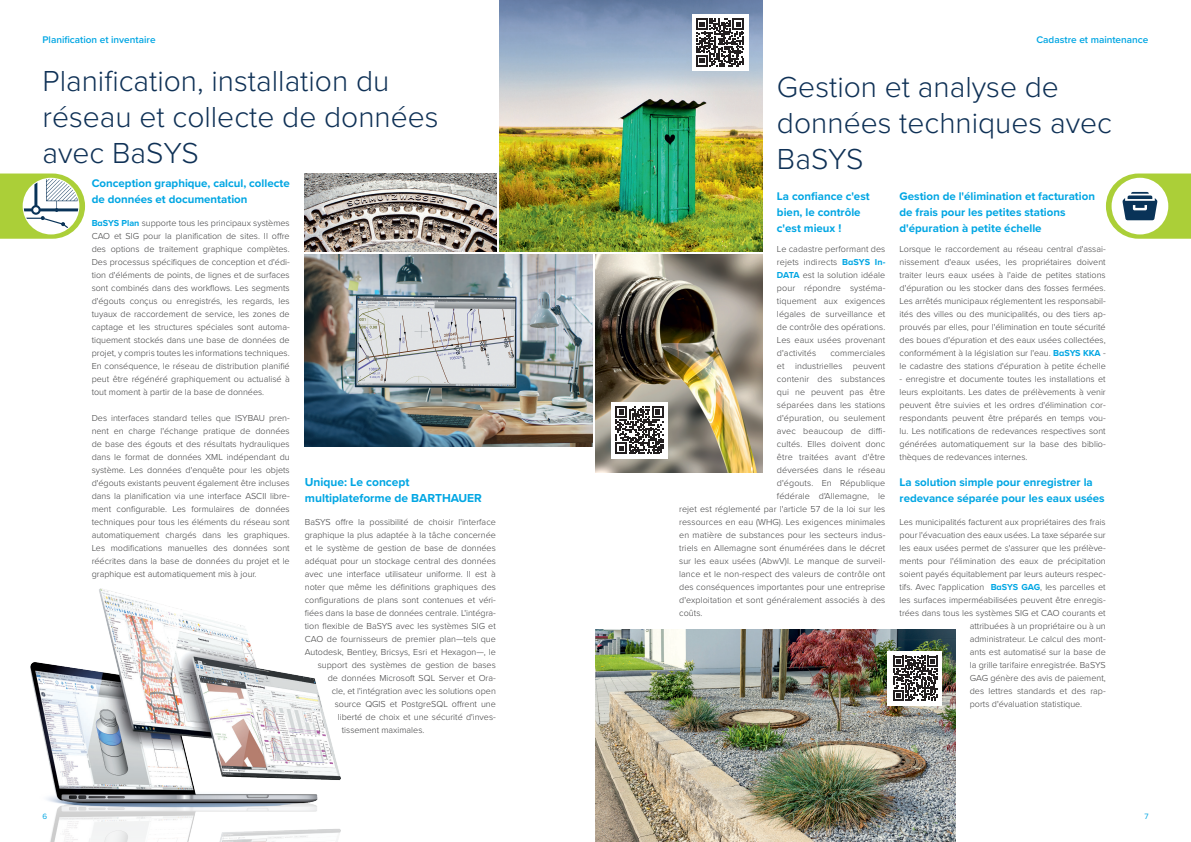
<style>
.page{position:relative;width:1191px;height:842px;background:#fff}
.page>*{position:absolute;margin:0;border:0;box-sizing:border-box;transform-origin:0 0}
.t1{font:300 30px/36px "Proxima Nova";color:#0f3156}
.t2{font:700 12px/16px "Proxima Nova";color:#00a6e3}
.t3{font:700 11.5px/16px "Proxima Nova";color:#00a6e3}
.t4{font:600 10px "Proxima Nova";color:#00a6e3}
.Text{font:300 9px/13px "Proxima Nova";color:#3e3e3f;text-align:justify}
.t5{font:8px "Proxima Nova";color:#00a6e3}
.s1{font-weight:700;color:#00a6e3}
</style>
<div class="page">
<img style="left:30px;top:589px;width:311px;height:253px">
<img style="left:595px;top:255px;width:168px;height:218px">
<img style="left:499px;top:0;width:264px;height:252px">
<img style="left:595px;top:630px;width:360px;height:212px">
<img style="left:305px;top:255px;width:287px;height:192px">
<img style="left:305px;top:174px;width:191px;height:78px">
<div style="left:887px;top:651px;width:55px;height:55px;background:#fff"></div>
<svg style="left:893px;top:656px;width:44px;height:45px"></svg>
<div style="left:611px;top:402px;width:57px;height:57px;background:#fff"></div>
<svg style="left:615px;top:406px;width:48px;height:48px"></svg>
<div style="left:692px;top:14px;width:56px;height:57px;background:#fff"></div>
<svg style="left:696px;top:19px;width:48px;height:47px"></svg>
<svg style="left:0;top:173px;width:85px;height:66px"></svg>
<svg style="left:1106px;top:173px;width:85px;height:66px"></svg>
<p class="t4" style="left:43px;top:32px;width:114px">Planification et inventaire</p>
<p class="t4" style="left:1036px;top:32px;width:113px">Cadastre et maintenance</p>
<p class="t1" style="left:43px;top:61px;width:397px">Planification, installation du réseau et collecte de données avec BaSYS</p>
<p class="t3" style="left:92px;top:175px;width:199px">Conception graphique, calcul, collecte de données et documentation</p>
<p class="Text" style="left:92px;top:216px;width:200px"><span class="s1">BaSYS Plan</span> supporte tous les principaux systèmes CAO et SIG pour la planification de sites. Il offre des options de traitement graphique complètes.<br>Des processus spécifiques de conception et d'édi&shy;tion d'éléments de points, de lignes et de surfaces sont combinés dans des workflows. Les segments d'égouts conçus ou enregistrés, les regards, les tuyaux de raccordement de service, les zones de captage et les structures spéciales sont automa&shy;tiquement stockés dans une base de données de projet, y compris toutes les informations techniques.<br>En conséquence, le réseau de distribution planifié peut être régénéré graphiquement ou actualisé à tout moment à partir de la base de données.</p>
<p class="Text" style="left:92px;top:411px;width:200px">Des interfaces standard telles que ISYBAU pren&shy;nent en charge l'échange pratique de données de base des égouts et des résultats hydrauliques dans le format de données XML indépendant du système. Les données d'enquête pour les objets d'égouts existants peuvent également être incluses dans la planification via une interface ASCII libre&shy;ment configurable. Les formulaires de données techniques pour tous les éléments du réseau sont automatiquement chargés dans les graphiques.<br>Les modifications manuelles des données sont réécrites dans la base de données du projet et le graphique est automatiquement mis à jour.</p>
<p class="t2" style="left:305px;top:473px;width:179px">Unique: Le concept multiplateforme de BARTHAUER</p>
<p class="Text" style="left:305px;top:515px;width:192px">BaSYS offre la possibilité de choisir l'interface</p>
<p class="Text" style="left:305px;top:528px;width:193px">graphique la plus adaptée à la tâche concernée</p>
<p class="Text" style="left:305px;top:541px;width:192px">et le système de gestion de base de données</p>
<p class="Text" style="left:305px;top:554px;width:193px">adéquat pour un stockage central des données</p>
<p class="Text" style="left:305px;top:567px;width:193px">avec une interface utilisateur uniforme. Il est à</p>
<p class="Text" style="left:305px;top:580px;width:193px">noter que même les définitions graphiques des</p>
<p class="Text" style="left:305px;top:593px;width:193px">configurations de plans sont contenues et véri-</p>
<p class="Text" style="left:305px;top:606px;width:193px">fiées dans la base de données centrale. L'intégra-</p>
<p class="Text" style="left:305px;top:619px;width:192px">tion flexible de BaSYS avec les systèmes SIG et</p>
<p class="Text" style="left:305px;top:632px;width:193px">CAO de fournisseurs de premier plan—tels que</p>
<p class="Text" style="left:305px;top:645px;width:193px">Autodesk, Bentley, Bricsys, Esri et Hexagon—, le</p>
<p class="Text" style="left:318px;top:658px;width:179px">support des systèmes de gestion de bases</p>
<p class="Text" style="left:328px;top:671px;width:170px">de données Microsoft SQL Server et Ora-</p>
<p class="Text" style="left:332px;top:684px;width:165px">cle, et l'intégration avec les solutions open</p>
<p class="Text" style="left:335px;top:697px;width:162px">source QGIS et PostgreSQL offrent une</p>
<p class="Text" style="left:338px;top:710px;width:160px">liberté de choix et une sécurité d'inves-</p>
<p class="Text" style="left:342px;top:723px;width:84px">tissement maximales.</p>
<p class="t1" style="left:777px;top:68px;width:336px">Gestion et analyse de données techniques avec<br>BaSYS</p>
<p class="t3" style="left:777px;top:188px;width:94px">La confiance c'est bien, le contrôle c'est mieux !</p>
<p class="Text" style="left:777px;top:242px;width:110px">Le cadastre performant des rejets indirects <span class="s1">BaSYS In-DATA</span> est la solution idéale pour répondre systéma&shy;tiquement aux exigences légales de surveillance et de contrôle des opérations.<br>Les eaux usées provenant d'activités</p>
<p class="t3" style="left:899px;top:188px;width:197px">Gestion de l'élimination et facturation de frais pour les petites stations d'épuration à petite échelle</p>
<p class="Text" style="left:899px;top:242px;width:208px">Lorsque le raccordement au réseau central d'assai&shy;nissement d'eaux usées, les propriétaires doivent traiter leurs eaux usées à l'aide de petites stations d'épuration ou les stocker dans des fosses fermées.<br>Les arrêtés municipaux réglementent les responsabil&shy;ités des villes ou des municipalités, ou des tiers ap&shy;prouvés par elles, pour l'élimination en toute sécurité des boues d'épuration et des eaux usées collectées, conformément à la législation sur l'eau. <span class="s1">BaSYS KKA</span> - le cadastre des stations d'épuration à petite échelle</p>
<p class="Text" style="left:899px;top:372px;width:208px">- enregistre et documente toutes les installations et leurs exploitants. Les dates de prélèvements à venir peuvent être suivies et les ordres d'élimination cor&shy;respondants peuvent être préparés en temps vou&shy;lu. Les notifications de redevances respectives sont générées automatiquement sur la base des biblio&shy;thèques de redevances internes.</p>
<p class="t3" style="left:899px;top:474px;width:207px">La solution simple pour enregistrer la redevance séparée pour les eaux usées</p>
<p class="Text" style="left:899px;top:515px;width:208px">Les municipalités facturent aux propriétaires des frais</p>
<p class="Text" style="left:899px;top:528px;width:208px">pour l'évacuation des eaux usées. La taxe séparée sur</p>
<p class="Text" style="left:899px;top:541px;width:208px">les eaux usées permet de s'assurer que les prélève-</p>
<p class="Text" style="left:899px;top:554px;width:208px">ments pour l'élimination des eaux de précipitation</p>
<p class="Text" style="left:899px;top:567px;width:208px">soient payés équitablement par leurs auteurs respec-</p>
<p class="Text" style="left:899px;top:580px;width:208px">tifs. Avec l'application <span class="s1">BaSYS GAG</span>, les parcelles et</p>
<p class="Text" style="left:899px;top:593px;width:208px">les surfaces imperméabilisées peuvent être enregis-</p>
<p class="Text" style="left:899px;top:606px;width:208px">trées dans tous les systèmes SIG et CAO courants et</p>
<p class="Text" style="left:969px;top:619px;width:137px">attribuées à un propriétaire ou à un</p>
<p class="Text" style="left:969px;top:632px;width:137px">administrateur. Le calcul des mont-</p>
<p class="Text" style="left:969px;top:645px;width:137px">ants est automatisé sur la base de</p>
<p class="Text" style="left:969px;top:658px;width:137px">la grille tarifaire enregistrée. BaSYS</p>
<p class="Text" style="left:969px;top:671px;width:137px">GAG génère des avis de paiement,</p>
<p class="Text" style="left:969px;top:684px;width:137px">des lettres standards et des rap-</p>
<p class="Text" style="left:969px;top:697px;width:114px">ports d'évaluation statistique.</p>
<p class="Text" style="left:830px;top:346px;width:56px">commerciales</p>
<p class="Text" style="left:777px;top:359px;width:110px">et industrielles peuvent</p>
<p class="Text" style="left:777px;top:372px;width:110px">contenir des substances</p>
<p class="Text" style="left:777px;top:385px;width:110px">qui ne peuvent pas être</p>
<p class="Text" style="left:777px;top:398px;width:110px">séparées dans les stations</p>
<p class="Text" style="left:777px;top:411px;width:110px">d'épuration, ou seulement</p>
<p class="Text" style="left:777px;top:424px;width:110px">avec beaucoup de diffi-</p>
<p class="Text" style="left:777px;top:437px;width:110px">cultés. Elles doivent donc</p>
<p class="Text" style="left:777px;top:450px;width:110px">être traitées avant d'être</p>
<p class="Text" style="left:777px;top:463px;width:110px">déversées dans le réseau</p>
<p class="Text" style="left:777px;top:476px;width:110px">d'égouts. En République</p>
<p class="Text" style="left:777px;top:489px;width:110px">fédérale d'Allemagne, le</p>
<p class="Text" style="left:679px;top:502px;width:208px">rejet est réglementé par l'article 57 de la loi sur les</p>
<p class="Text" style="left:679px;top:515px;width:208px">ressources en eau (WHG). Les exigences minimales</p>
<p class="Text" style="left:679px;top:528px;width:208px">en matière de substances pour les secteurs indus-</p>
<p class="Text" style="left:679px;top:541px;width:208px">triels en Allemagne sont énumérées dans le décret</p>
<p class="Text" style="left:679px;top:554px;width:208px">sur les eaux usées (AbwV)l. Le manque de surveil-</p>
<p class="Text" style="left:679px;top:567px;width:208px">lance et le non-respect des valeurs de contrôle ont</p>
<p class="Text" style="left:679px;top:580px;width:208px">des conséquences importantes pour une entreprise</p>
<p class="Text" style="left:679px;top:593px;width:208px">d'exploitation et sont généralement associés à des</p>
<p class="Text" style="left:679px;top:606px;width:25px">coûts.</p>
<p class="t5" style="left:43px;top:811px;width:6px">6</p>
<p class="t5" style="left:1144px;top:811px;width:6px">7</p>
</div>
